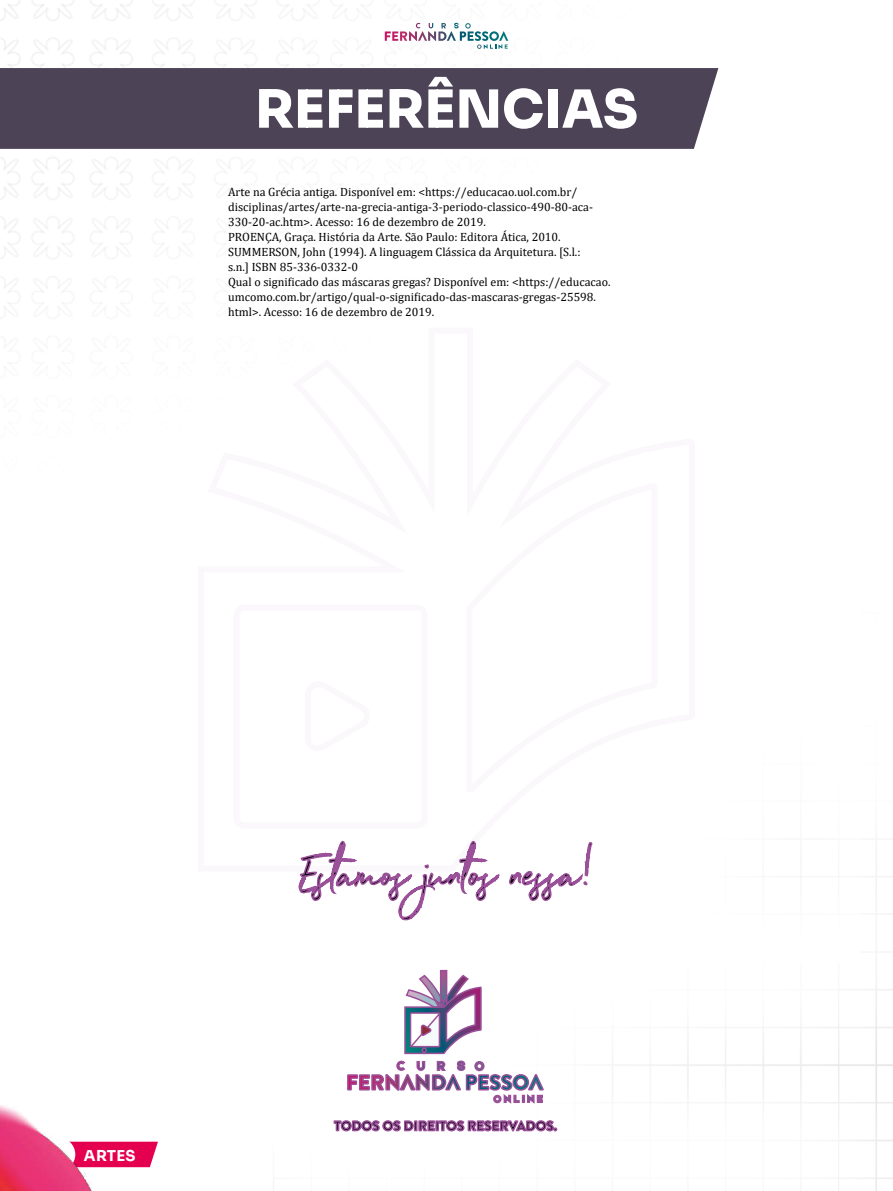
<style>
.page{position:relative;width:893px;height:1191px;background:#fff}
.page>*{position:absolute;margin:0;border:0;box-sizing:border-box;transform-origin:0 0}
.t1{font:52.5px "Sora";color:#fff}
.t2{font:15px "Sora";letter-spacing:.015em;color:#fff}
.t3{font:12px/15px "Cambria";color:#000}
</style>
<div class="page">
<img style="left:0;top:0;width:893px;height:1191px">
<svg style="left:195px;top:325px;width:505px;height:548px"></svg>
<svg style="left:409px;top:23px;width:99px;height:26px"></svg>
<svg style="left:333px;top:1114px;width:225px;height:23px"></svg>
<svg style="left:271px;top:818px;width:323px;height:150px"></svg>
<svg style="left:346px;top:969px;width:198px;height:136px"></svg>
<div style="left:0;top:68px;width:718px;height:81px;background:#4c4357"></div>
<h1 class="t1" style="left:255px;top:66px;width:384px">REFERÊNCIAS</h1>
<p class="t3" style="left:228px;top:184px;width:384px">Arte na Grécia antiga. Disponível em: &lt;https://educacao.uol.com.br/ disciplinas/artes/arte-na-grecia-antiga-3-periodo-classico-490-80-aca-330-20-ac.htm&gt;. Acesso: 16 de dezembro de 2019.<br>PROENÇA, Graça. História da Arte. São Paulo: Editora Ática, 2010.<br>SUMMERSON, John (1994). A linguagem Clássica da Arquitetura. [S.l.:<br>s.n.] ISBN 85-336-0332-0<br>Qual o significado das máscaras gregas? Disponível em: &lt;https://educacao. umcomo.com.br/artigo/qual-o-significado-das-mascaras-gregas-25598. html&gt;. Acesso: 16 de dezembro de 2019.</p>
<p class="t2" style="left:84px;top:1143px;width:53px">ARTES</p>
</div>
